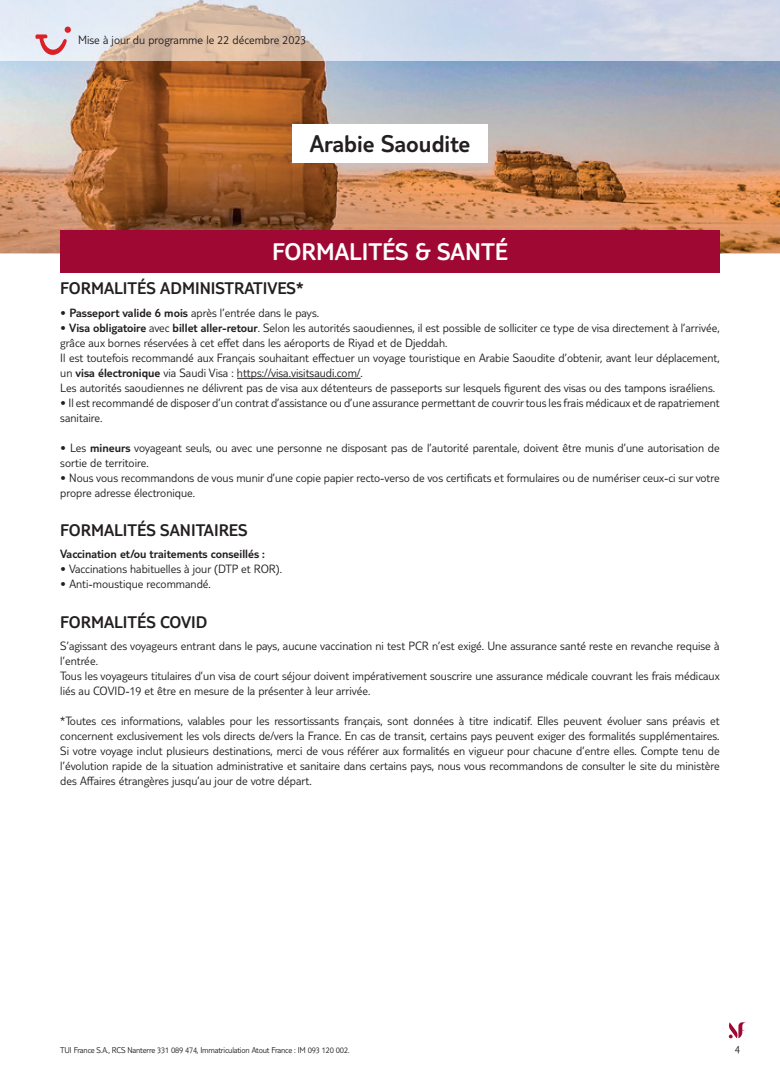
<style>
.page{position:relative;width:780px;height:1088px;background:#fff}
.page>*{position:absolute;margin:0;border:0;box-sizing:border-box;transform-origin:0 0}
.t1{font:300 25px "TUI Type";color:#fff}
.t2{font:300 25px "TUI Type";color:#231f20}
.t3{font:300 17.5px "TUI Type";color:#231f20}
.t4{font:300 12.5px/15px "TUI Type";color:#231f20}
.t5{font:300 12.5px "TUI Type";color:#231f20}
.t6{font:300 11.25px "TUI Type";color:#231f20}
.t7{font:300 8.75px "TUI Type";letter-spacing:-.02em;color:#231f20}
.s1{font-style:inherit}
</style>
<div class="page">
<svg style="left:728px;top:1022px;width:18px;height:16px"></svg>
<img style="left:0;top:60px;width:780px;height:193px">
<img style="left:0;top:0;width:780px;height:60px">
<div style="left:292px;top:124px;width:196px;height:39px;background:#fff"></div>
<hr style="left:237px;top:378px;width:123px;height:1px;background:#231f20">
<div style="left:60px;top:230px;width:659px;height:43px;background:#9e0832"></div>
<svg style="left:35px;top:27px;width:36px;height:33px"></svg>
<p class="t4" style="left:78px;top:32px;width:230px">Mise à jour du programme le 22 décembre 2023</p>
<h1 class="t2" style="left:310px;top:129px;width:162px">Arabie Saoudite</h1>
<h1 class="t1" style="left:272px;top:237px;width:237px">FORMALITÉS &amp; SANTÉ</h1>
<h2 class="t3" style="left:60px;top:279px;width:245px">FORMALITÉS ADMINISTRATIVES*</h2>
<p class="t4" style="left:60px;top:305px;width:260px">• <span class="s1">Passeport valide 6 mois</span> après l’entrée dans le pays.</p>
<p class="t4" style="left:60px;top:320px;width:661px">• <span class="s1">Visa obligatoire</span> avec <span class="s1">billet aller-retour</span> . Selon les autorités saoudiennes, il est possible de solliciter ce type de visa directement à l’arrivée, grâce aux bornes réservées à cet effet dans les aéroports de Riyad et de Djeddah.<br>Il est toutefois recommandé aux Français souhaitant effectuer un voyage touristique en Arabie Saoudite d’obtenir, avant leur déplacement, un <span class="s1">visa électronique</span> via Saudi Visa : https://visa.visitsaudi.com/.<br>Les autorités saoudiennes ne délivrent pas de visa aux détenteurs de passeports sur lesquels figurent des visas ou des tampons israéliens.</p>
<p class="t4" style="left:60px;top:395px;width:661px">• Il est recommandé de disposer d’un contrat d’assistance ou d’une assurance permettant de couvrir tous les frais médicaux et de rapatriement sanitaire.</p>
<p class="t4" style="left:60px;top:440px;width:661px">• Les <span class="s1">mineurs</span> voyageant seuls, ou avec une personne ne disposant pas de l’autorité parentale, doivent être munis d’une autorisation de sortie de territoire.</p>
<p class="t4" style="left:60px;top:470px;width:661px">• Nous vous recommandons de vous munir d’une copie papier recto-verso de vos certificats et formulaires ou de numériser ceux-ci sur votre propre adresse électronique.</p>
<h2 class="t3" style="left:60px;top:520px;width:189px">FORMALITÉS SANITAIRES</h2>
<p class="t5" style="left:60px;top:547px;width:206px">Vaccination et/ou traitements conseillés :</p>
<p class="t4" style="left:60px;top:561px;width:223px">• Vaccinations habituelles à jour (DTP et ROR).</p>
<p class="t4" style="left:60px;top:576px;width:152px">• Anti-moustique recommandé.</p>
<h2 class="t3" style="left:60px;top:612px;width:149px">FORMALITÉS COVID</h2>
<p class="t4" style="left:60px;top:638px;width:661px">S’agissant des voyageurs entrant dans le pays, aucune vaccination ni test PCR n’est exigé. Une assurance santé reste en revanche requise à l’entrée.<br>Tous les voyageurs titulaires d’un visa de court séjour doivent impérativement souscrire une assurance médicale couvrant les frais médicaux liés au COVID-19 et être en mesure de la présenter à leur arrivée.</p>
<p class="t4" style="left:60px;top:713px;width:661px;text-align:justify">*Toutes ces informations, valables pour les ressortissants français, sont données à titre indicatif. Elles peuvent évoluer sans préavis et concernent exclusivement les vols directs de/vers la France. En cas de transit, certains pays peuvent exiger des formalités supplémentaires.<br>Si votre voyage inclut plusieurs destinations, merci de vous référer aux formalités en vigueur pour chacune d’entre elles. Compte tenu de l’évolution rapide de la situation administrative et sanitaire dans certains pays, nous vous recommandons de consulter le site du ministère des Affaires étrangères jusqu’au jour de votre départ.</p>
<p class="t7" style="left:60px;top:1045px;width:291px">TUI France S.A., RCS Nanterre 331 089 474, Immatriculation Atout France : IM 093 120 002.</p>
<p class="t6" style="left:734px;top:1042px;width:7px">4</p>
</div>
